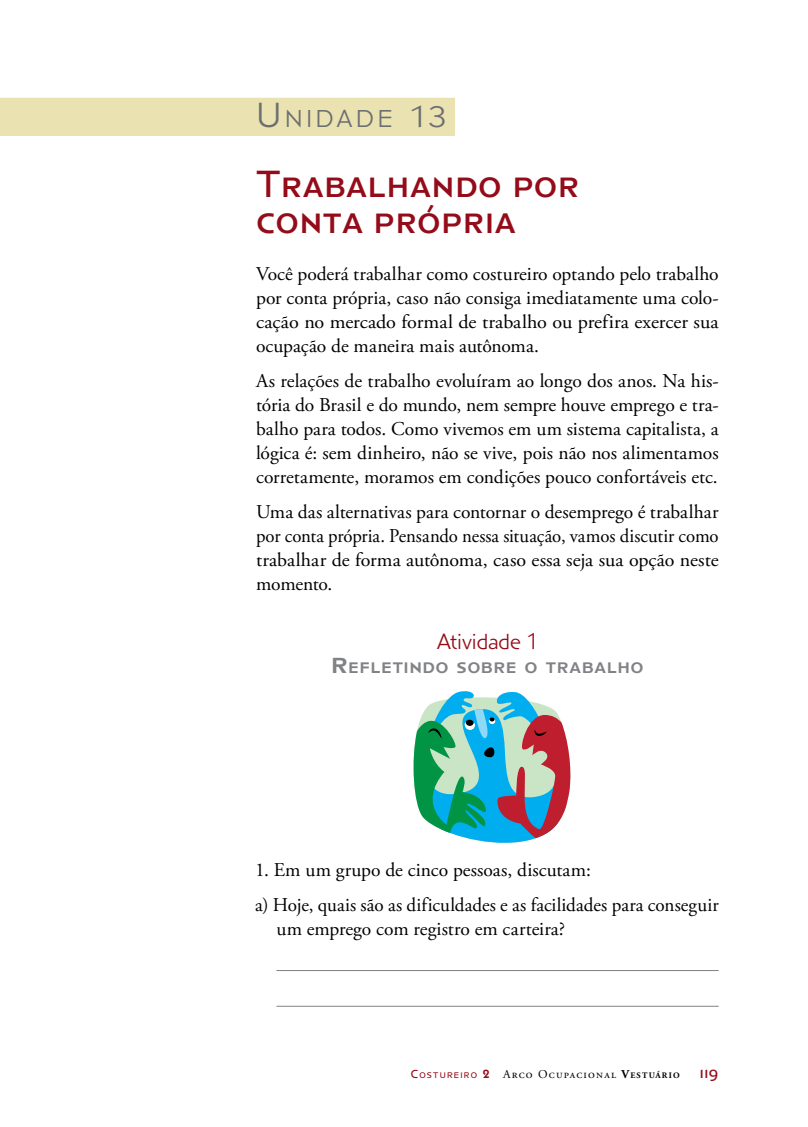
<style>
.page{position:relative;width:808px;height:1127px;background:#fff}
.page>*{position:absolute;margin:0;border:0;box-sizing:border-box;transform-origin:0 0}
.t1{font:39px/35.7px "Anisette Petite Caps";color:#940b19}
.t2{font:300 25.2px "Anisette Petite";letter-spacing:.125em;color:#6d6e71}
.t3{font:300 22.5px "Anisette Petite";letter-spacing:-.015em;color:#940b19}
.t4{font:19.5px/23.9px "Adobe Garamond Pro";letter-spacing:-.005em;color:#000;text-align:justify}
.t5{font:15.75px "Anisette Petite Demi";letter-spacing:.065em;color:#808285}
.t6{font:12px "Adobe Garamond Pro";letter-spacing:.1em;color:#000}
.s1{font-size:36px}
.s2{font-family:"ITC Kabel Std";font-weight:400;font-size:30px}
.s3{font-family:"ITC Kabel Std";font-weight:400}
.s4{font-size:22.5px}
.s5{font-family:"Anisette Petite Caps";color:#940b19}
.s6{font-family:"Anisette Petite Caps";font-size:8.4px;color:#940b19}
.s7{font-family:"ITC Kabel Std";font-weight:600;color:#940b19}
.s8{font-weight:700}
.s9{font-weight:700;font-size:8.4px}
.s10{font-family:"Anisette Petite";font-size:16.5px;color:#940b19}
</style>
<div class="page">
<svg style="left:413px;top:691px;width:158px;height:152px"></svg>
<hr style="left:276px;top:970px;width:443px;height:1px;background:#808285">
<hr style="left:276px;top:1006px;width:443px;height:1px;background:#808285">
<div style="left:0;top:98px;width:455px;height:38px;background:#eae3b1"></div>
<p class="t2" style="left:256px;top:104px;width:192px"><span class="s1">U</span> NIDADE <span class="s2">13</span></p>
<h1 class="t1" style="left:256px;top:166px;width:325px">Trabalhando por conta própria</h1>
<p class="t4" style="left:256px;top:263px;width:464px">Você poderá trabalhar como costureiro optando pelo trabalho por conta própria, caso não consiga imediatamente uma colo&shy;cação no mercado formal de trabalho ou prefira exercer sua ocupação de maneira mais autônoma.</p>
<p class="t4" style="left:256px;top:370px;width:464px">As relações de trabalho evoluíram ao longo dos anos. Na his&shy;tória do Brasil e do mundo, nem sempre houve emprego e tra&shy;balho para todos. Como vivemos em um sistema capitalista, a lógica é: sem dinheiro, não se vive, pois não nos alimentamos corretamente, moramos em condições pouco confortáveis etc.</p>
<p class="t4" style="left:256px;top:501px;width:464px">Uma das alternativas para contornar o desemprego é trabalhar por conta própria. Pensando nessa situação, vamos discutir como trabalhar de forma autônoma, caso essa seja sua opção neste momento.</p>
<p class="t3" style="left:437px;top:629px;width:103px">Atividade <span class="s3">1</span></p>
<p class="t5" style="left:331px;top:659px;width:313px"><span class="s4">R</span>EFLETINDO SOBRE O TRABALHO</p>
<p class="t4" style="left:255px;top:852px;width:465px;line-height:35.7px">1. Em um grupo de cinco pessoas, discutam:<br>a) Hoje, quais são as dificuldades e as facilidades para conseguir</p>
<p class="t4" style="left:276px;top:918px;width:290px">um emprego com registro em carteira?</p>
<p class="t6" style="left:411px;top:1067px;width:309px"><span class="s5">C</span><span class="s6">OSTUREIRO</span> <span class="s7">2</span> Arco Ocupacional <span class="s8">V</span><span class="s9">ESTUÁRIO</span> <span class="s10">119</span></p>
</div>
